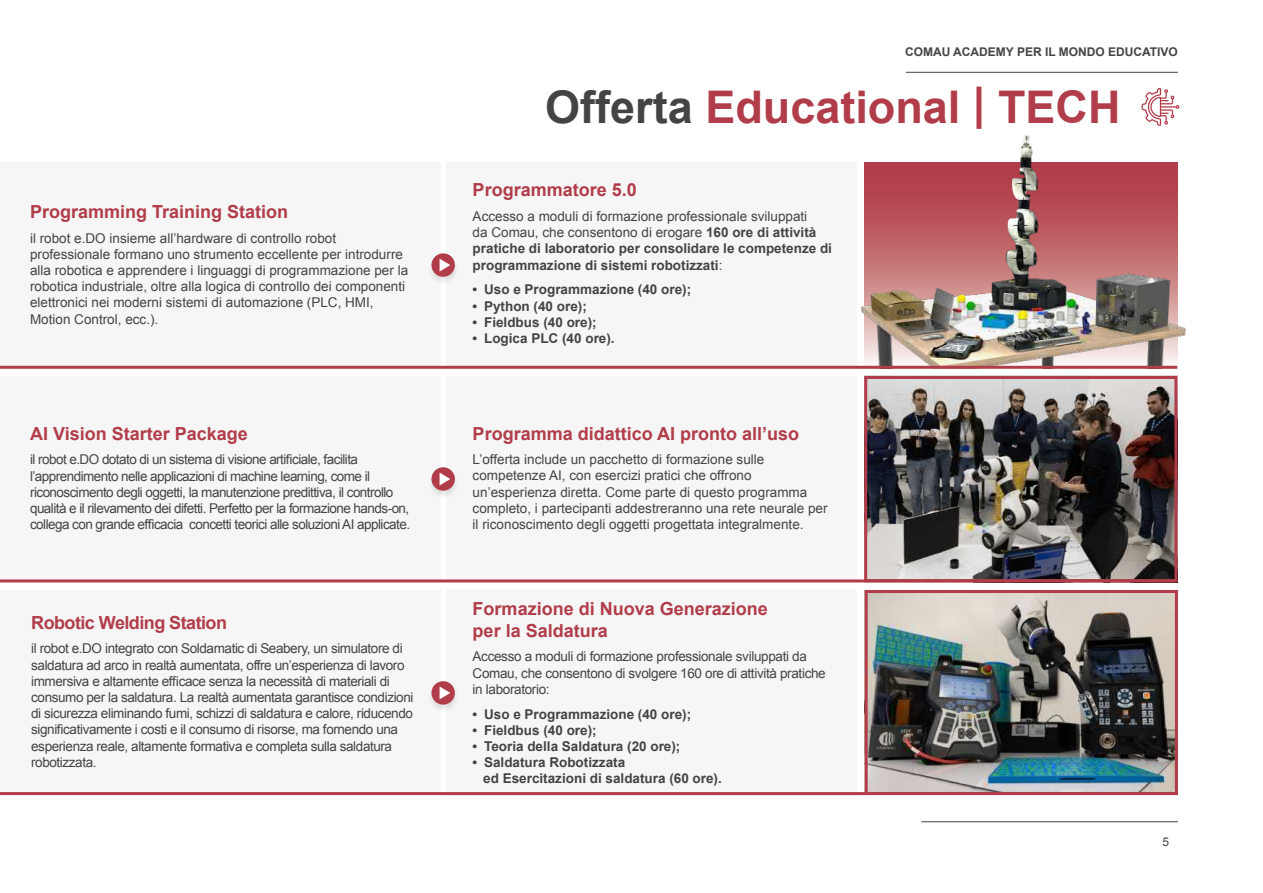
<style>
.page{position:relative;width:1263px;height:893px;background:#fff}
.page>*{position:absolute;margin:0;border:0;box-sizing:border-box;transform-origin:0 0}
.t1{font:700 45px "Arial";color:#b13d4a}
.t2{font:700 18px/21.6px "Arial";color:#b13d4a}
.t3{font:700 18px "Arial";letter-spacing:-.03em;color:#b13d4a}
.t4{font:13.5px/16.2px "Arial";letter-spacing:-.03em;color:#454444}
.t5{font:13.5px/16.2px "Arial";color:#454444}
.t6{font:700 13.5px/16.2px "Arial";color:#454444}
.t7{font:700 12px "Arial";color:#454444}
.t8{font:12px "Arial";color:#454444}
.s1{color:#454444}
.s2{font-weight:400}
</style>
<div class="page">
<hr style="left:921px;top:821px;width:257px;height:1px;background:#454444">
<hr style="left:906px;top:72px;width:272px;height:1px;background:#454444">
<img style="left:869px;top:594px;width:305px;height:197px">
<div style="left:865px;top:590px;width:313px;height:205px;border:3px solid #b13d4a"></div>
<div style="left:0;top:162px;width:441px;height:206px;background:#f6f6f6"></div>
<div style="left:0;top:376px;width:441px;height:206px;background:#f6f6f6"></div>
<div style="left:0;top:590px;width:441px;height:204px;background:#f6f6f6"></div>
<div style="left:446px;top:162px;width:411px;height:206px;background:#f6f6f6"></div>
<div style="left:446px;top:376px;width:411px;height:206px;background:#f6f6f6"></div>
<div style="left:446px;top:590px;width:411px;height:206px;background:#f6f6f6"></div>
<svg style="left:1141px;top:88px;width:38px;height:25px"></svg>
<img style="left:820px;top:113px;width:366px;height:256px">
<img style="left:868px;top:380px;width:305px;height:198px">
<div style="left:864px;top:376px;width:313px;height:206px;border:3px solid #b13d4a"></div>
<div style="left:427px;top:253px;width:33px;height:33px;background:#000;opacity:.1"></div>
<div style="left:431px;top:253px;width:24px;height:24px;background:#b13d4a;border-radius:50%"></div>
<svg style="left:440px;top:259px;width:10px;height:13px"></svg>
<div style="left:427px;top:467px;width:33px;height:32px;background:#000;opacity:.1"></div>
<div style="left:431px;top:467px;width:24px;height:24px;background:#b13d4a;border-radius:50%"></div>
<svg style="left:440px;top:473px;width:10px;height:12px"></svg>
<div style="left:427px;top:681px;width:33px;height:32px;background:#000;opacity:.1"></div>
<div style="left:431px;top:681px;width:24px;height:24px;background:#b13d4a;border-radius:50%"></div>
<svg style="left:440px;top:686px;width:10px;height:13px"></svg>
<hr style="left:0;top:366px;width:1177px;height:3px;background:#b13d4a">
<hr style="left:0;top:579px;width:1177px;height:3px;background:#b13d4a">
<hr style="left:0;top:792px;width:1178px;height:3px;background:#b13d4a">
<h2 class="t2" style="left:30px;top:201px;width:260px">Programming Training Station</h2>
<p class="t5" style="left:30px;top:230px;width:380px">il robot e.DO insieme all’hardware di controllo robot professionale formano uno strumento eccellente per introdurre alla robotica e apprendere i linguaggi di programmazione per la robotica industriale, oltre alla logica di controllo dei componenti elettronici nei moderni sistemi di automazione (PLC, HMI, Motion Control, ecc.).</p>
<h2 class="t2" style="left:30px;top:423px;width:219px">AI Vision Starter Package</h2>
<p class="t4" style="left:30px;top:452px;width:382px">il robot e.DO dotato di un sistema di visione artificiale, facilita l’apprendimento nelle applicazioni di machine learning, come il riconoscimento degli oggetti, la manutenzione predittiva, il controllo qualità e il rilevamento dei difetti. Perfetto per la formazione hands-on, collega con grande efficacia concetti teorici alle soluzioni AI applicate.</p>
<h2 class="t3" style="left:31px;top:610px;width:197px">Robotic Welding Station</h2>
<p class="t4" style="left:31px;top:641px;width:384px">il robot e.DO integrato con Soldamatic di Seabery, un simulatore di saldatura ad arco in realtà aumentata, offre un’esperienza di lavoro immersiva e altamente efficace senza la necessità di materiali di consumo per la saldatura. La realtà aumentata garantisce condizioni di sicurezza eliminando fumi, schizzi di saldatura e calore, riducendo significativamente i costi e il consumo di risorse, ma fornendo una esperienza reale, altamente formativa e completa sulla saldatura robotizzata.</p>
<p class="t7" style="left:905px;top:44px;width:274px">COMAU ACADEMY PER IL MONDO EDUCATIVO</p>
<h1 class="t1" style="left:545px;top:78px;width:577px"><span class="s1">Offerta</span> Educational | TECH</h1>
<h2 class="t2" style="left:473px;top:180px;width:166px">Programmatore 5.0</h2>
<p class="t6" style="left:473px;top:209px;width:361px"><span class="s2">Accesso a moduli di formazione professionale sviluppati<br>da Comau, che consentono di erogare</span> 160 ore di attività pratiche di laboratorio per consolidare le competenze di programmazione di sistemi robotizzati<span class="s2">:</span></p>
<p class="t6" style="left:473px;top:282px;width:220px">• Uso e Programmazione (40 ore);</p>
<p class="t6" style="left:473px;top:298px;width:116px">• Python (40 ore);</p>
<p class="t6" style="left:473px;top:314px;width:125px">• Fieldbus (40 ore);</p>
<p class="t6" style="left:473px;top:331px;width:144px">• Logica PLC (40 ore).</p>
<h2 class="t2" style="left:473px;top:423px;width:328px">Programma didattico AI pronto all’uso</h2>
<p class="t5" style="left:473px;top:452px;width:356px">L’offerta include un pacchetto di formazione sulle competenze AI, con esercizi pratici che offrono un’esperienza diretta. Come parte di questo programma completo, i partecipanti addestreranno una rete neurale per il riconoscimento degli oggetti progettata integralmente.</p>
<h2 class="t2" style="left:473px;top:599px;width:297px">Formazione di Nuova Generazione per la Saldatura</h2>
<p class="t4" style="left:473px;top:649px;width:355px">Accesso a moduli di formazione professionale sviluppati da<br>Comau, che consentono di svolgere 160 ore di attività pratiche in laboratorio:</p>
<p class="t6" style="left:473px;top:706px;width:220px">• Uso e Programmazione (40 ore);</p>
<p class="t6" style="left:473px;top:722px;width:125px">• Fieldbus (40 ore);</p>
<p class="t6" style="left:473px;top:739px;width:209px">• Teoria della Saldatura (20 ore);</p>
<p class="t6" style="left:483px;top:755px;width:240px;text-indent:-11px">• Saldatura Robotizzata<br>ed Esercitazioni di saldatura (60 ore).</p>
<p class="t8" style="left:1162px;top:834px;width:8px">5</p>
</div>
